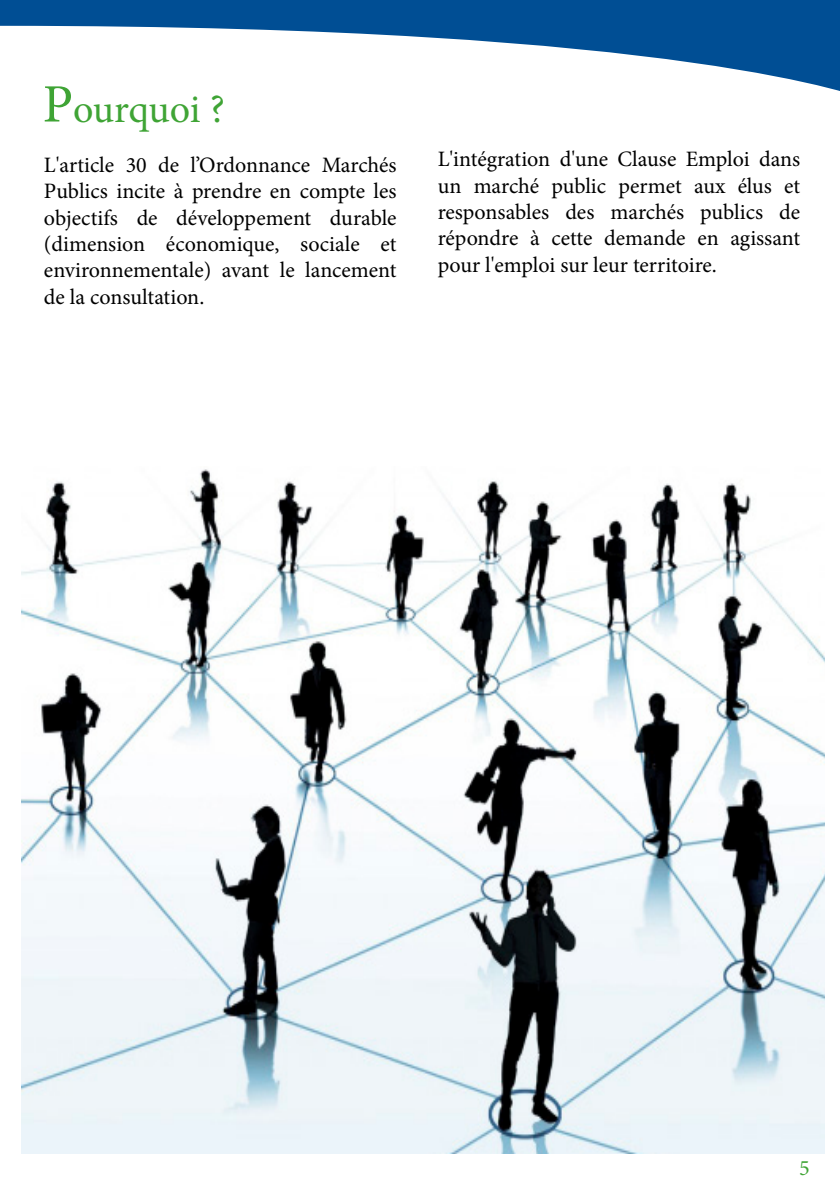
<style>
.page{position:relative;width:840px;height:1191px;background:#fff}
.page>*{position:absolute;margin:0;border:0;box-sizing:border-box;transform-origin:0 0}
.Nouveau_titre{font:40px "Minion Pro";letter-spacing:-.01em;color:#3fa435}
.Mes_paragraphe{font:22px/26.4px "Minion Pro";color:#000;text-align:justify}
.t1{font:22px "Minion Pro";color:#3fa435}
.s1{font-size:54px}
</style>
<div class="page">
<svg style="left:0;top:0;width:839px;height:91px"></svg>
<img style="left:22px;top:469px;width:801px;height:684px">
<p class="Nouveau_titre" style="left:43px;top:82px;width:184px"><span class="s1">P</span>ourquoi ?</p>
<p class="Mes_paragraphe" style="left:44px;top:152px;width:354px">L'article 30 de l’Ordonnance Marchés Publics incite à prendre en compte les objectifs de développement durable (dimension économique, sociale et environnementale) avant le lancement de la consultation.</p>
<p class="Mes_paragraphe" style="left:437px;top:146px;width:364px">L'intégration d'une Clause Emploi dans un marché public permet aux élus et responsables des marchés publics de répondre à cette demande en agissant pour l'emploi sur leur territoire.</p>
<p class="t1" style="left:798px;top:1152px;width:12px">5</p>
</div>
